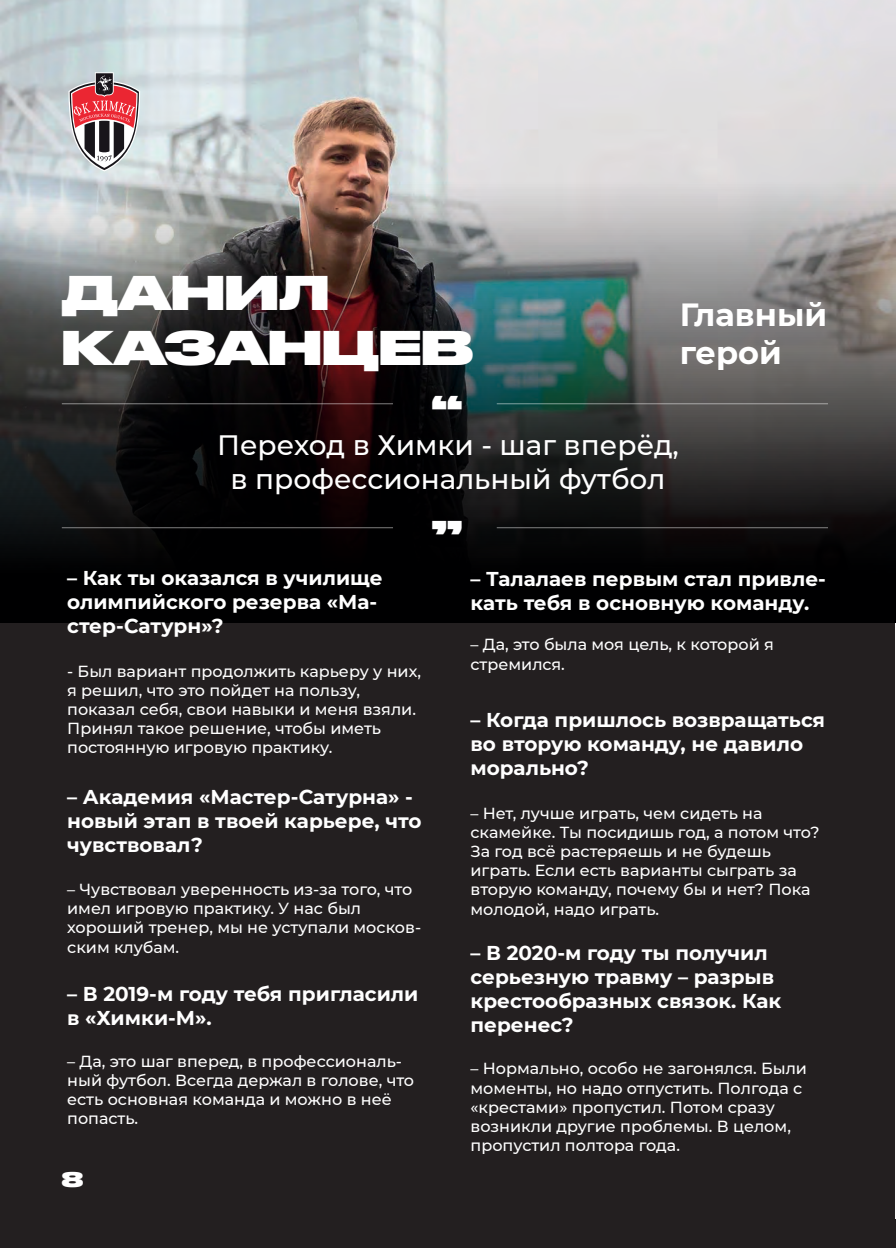
<style>
.page{position:relative;width:896px;height:1248px;background:#fff}
.page>*{position:absolute;margin:0;border:0;box-sizing:border-box;transform-origin:0 0}
.t1{font:800 45.8px/55px "Druk Wide Cyr";color:#fff}
.t2{font:700 32px/38.4px "Montserrat";color:#fff}
.t3{font:500 28px/33.6px "Montserrat";color:#fff;text-align:center}
.t4{font:700 20px/24px "Montserrat";color:#fff}
.t5{font:800 20px "Druk Wide Cyr";color:#fff}
.t6{font:500 16px/19.2px "Montserrat";color:#fff}
</style>
<div class="page">
<div style="left:0;top:0;width:895px;height:1247px;background:#231f20"></div>
<svg style="left:0;top:0;width:896px;height:622px;background:#696a6a"></svg>
<svg style="left:68px;top:72px;width:72px;height:99px"></svg>
<hr style="left:62px;top:403px;width:331px;height:1px;background:#fff">
<hr style="left:497px;top:403px;width:331px;height:1px;background:#fff">
<hr style="left:62px;top:527px;width:331px;height:1px;background:#fff">
<hr style="left:497px;top:527px;width:331px;height:1px;background:#fff">
<div style="left:867px;top:1219px;width:29px;height:28px;background:#231f20"></div>
<h1 class="t1" style="left:62px;top:262px;width:413px">ДАНИЛ<br>КАЗАНЦЕВ</h1>
<h1 class="t1" style="left:431px;top:382px;width:33px">“</h1>
<h2 class="t2" style="left:680px;top:293px;width:149px">Главный герой</h2>
<h3 class="t3" style="left:217px;top:427px;width:463px">Переход в Химки - шаг вперёд, в профессиональный футбол</h3>
<h1 class="t1" style="left:431px;top:507px;width:33px">”</h1>
<p class="t4" style="left:67px;top:565px;width:317px">– Как ты оказался в училище олимпийского резерва «Ма&shy;стер-Сатурн»?</p>
<p class="t6" style="left:67px;top:660px;width:355px">- Был вариант продолжить карьеру у них, я решил, что это пойдет на пользу, показал себя, свои навыки и меня взяли.<br>Принял такое решение, чтобы иметь постоянную игровую практику.</p>
<p class="t4" style="left:67px;top:783px;width:356px">– Академия «Мастер-Сатурна» - новый этап в твоей карьере, что чувствовал?</p>
<p class="t6" style="left:67px;top:878px;width:355px">– Чувствовал уверенность из-за того, что имел игровую практику. У нас был хороший тренер, мы не уступали москов&shy;ским клубам.</p>
<p class="t4" style="left:67px;top:980px;width:353px">– В 2019-м году тебя пригласили в «Химки-М».</p>
<p class="t6" style="left:67px;top:1050px;width:348px">– Да, это шаг вперед, в профессиональ&shy;ный футбол. Всегда держал в голове, что есть основная команда и можно в неё попасть.</p>
<p class="t5" style="left:62px;top:1162px;width:23px">8</p>
<p class="t4" style="left:470px;top:565px;width:357px">– Талалаев первым стал привле&shy;кать тебя в основную команду.</p>
<p class="t6" style="left:470px;top:634px;width:305px">– Да, это была моя цель, к которой я стремился.</p>
<p class="t4" style="left:470px;top:707px;width:356px">– Когда пришлось возвращаться во вторую команду, не давило морально?</p>
<p class="t6" style="left:470px;top:802px;width:350px">– Нет, лучше играть, чем сидеть на скамейке. Ты посидишь год, а потом что?<br>За год всё растеряешь и не будешь играть. Если есть варианты сыграть за вторую команду, почему бы и нет? Пока молодой, надо играть.</p>
<p class="t4" style="left:470px;top:940px;width:312px">– В 2020-м году ты получил серьезную травму – разрыв крестообразных связок. Как перенес?</p>
<p class="t6" style="left:470px;top:1058px;width:338px">– Нормально, особо не загонялся. Были моменты, но надо отпустить. Полгода с «крестами» пропустил. Потом сразу возникли другие проблемы. В целом, пропустил полтора года.</p>
</div>
